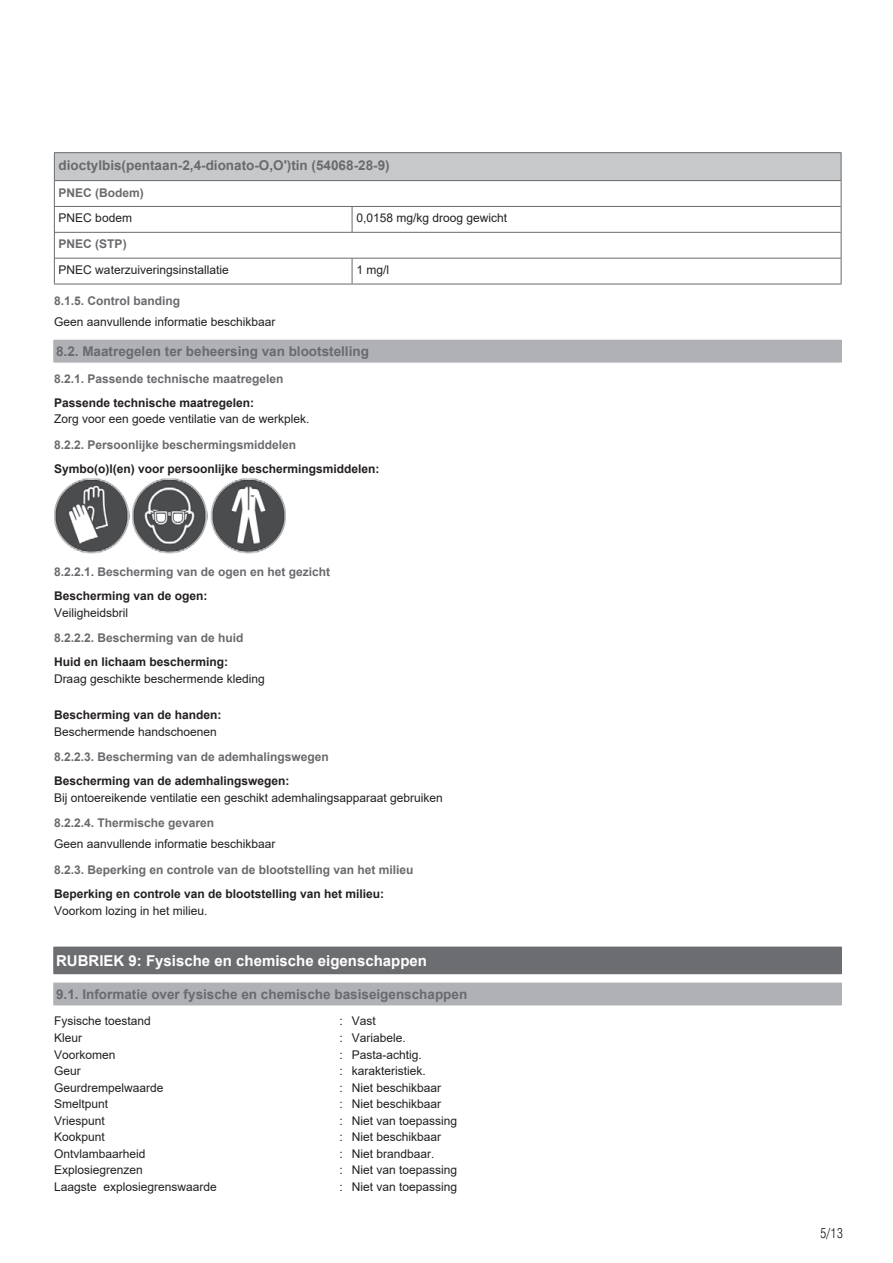
<style>
.page{position:relative;width:893px;height:1263px;background:#fff}
.page>*{position:absolute;margin:0;border:0;box-sizing:border-box;transform-origin:0 0}
.t1{font:700 15px "Arial";color:#fff}
.t2{font:700 13.5px "Arial";color:#696a6d}
.t3{font:300 condensed 13.5px "Swiss 721 TL";color:#231f20}
.t4{font:12px "Arial";color:#231f20}
.t5{font:700 12px "Arial";color:#696a6d}
.t6{font:700 12px "Arial";color:#231f20}
</style>
<div class="page">
<div style="left:55px;top:153px;width:786px;height:27px;background:#c7c8ca"></div>
<hr style="left:54px;top:153px;width:1px;height:131px;background:#696a6d">
<hr style="left:841px;top:153px;width:1px;height:131px;background:#696a6d">
<svg style="left:352px;top:207px;width:1px;height:25px"></svg>
<svg style="left:352px;top:259px;width:1px;height:25px"></svg>
<hr style="left:54px;top:152px;width:787px;height:1px;background:#696a6d">
<hr style="left:55px;top:180px;width:786px;height:1px;background:#696a6d">
<hr style="left:55px;top:206px;width:786px;height:1px;background:#696a6d">
<hr style="left:55px;top:232px;width:786px;height:1px;background:#696a6d">
<hr style="left:55px;top:258px;width:786px;height:1px;background:#696a6d">
<hr style="left:54px;top:284px;width:787px;height:1px;background:#696a6d">
<div style="left:54px;top:340px;width:787px;height:22px;background:#b0b1b5"></div>
<svg style="left:53px;top:340px;width:1px;height:22px"></svg>
<svg style="left:841px;top:340px;width:1px;height:22px"></svg>
<hr style="left:54px;top:362px;width:787px;height:1px;background:#b0b1b5">
<div style="left:54px;top:947px;width:787px;height:26px;background:#6c6d70"></div>
<svg style="left:53px;top:947px;width:1px;height:26px"></svg>
<svg style="left:841px;top:947px;width:1px;height:26px"></svg>
<hr style="left:54px;top:973px;width:787px;height:1px;background:#6c6d70">
<div style="left:54px;top:983px;width:787px;height:22px;background:#b0b1b5"></div>
<svg style="left:53px;top:983px;width:1px;height:22px"></svg>
<svg style="left:841px;top:983px;width:1px;height:22px"></svg>
<hr style="left:54px;top:1005px;width:787px;height:1px;background:#b0b1b5">
<img style="left:54px;top:478px;width:75px;height:75px">
<img style="left:132px;top:478px;width:75px;height:75px">
<img style="left:211px;top:478px;width:75px;height:75px">
<p class="t2" style="left:59px;top:156px;width:333px">dioctylbis(pentaan-2,4-dionato-O,O')tin (54068-28-9)</p>
<p class="t5" style="left:59px;top:184px;width:87px">PNEC (Bodem)</p>
<p class="t4" style="left:59px;top:210px;width:75px">PNEC bodem</p>
<p class="t4" style="left:356px;top:210px;width:152px">0,0158 mg/kg droog gewicht</p>
<p class="t5" style="left:59px;top:236px;width:70px">PNEC (STP)</p>
<p class="t4" style="left:59px;top:262px;width:172px">PNEC waterzuiveringsinstallatie</p>
<p class="t4" style="left:356px;top:262px;width:34px">1 mg/l</p>
<p class="t5" style="left:54px;top:292px;width:128px">8.1.5. Control banding</p>
<p class="t4" style="left:54px;top:313px;width:223px">Geen aanvullende informatie beschikbaar</p>
<p class="t2" style="left:56px;top:342px;width:314px">8.2. Maatregelen ter beheersing van blootstelling</p>
<p class="t5" style="left:54px;top:370px;width:231px">8.2.1. Passende technische maatregelen</p>
<p class="t6" style="left:54px;top:394px;width:202px">Passende technische maatregelen:</p>
<p class="t4" style="left:54px;top:411px;width:257px">Zorg voor een goede ventilatie van de werkplek.</p>
<p class="t5" style="left:54px;top:436px;width:244px">8.2.2. Persoonlijke beschermingsmiddelen</p>
<p class="t6" style="left:54px;top:460px;width:327px">Symbo(o)l(en) voor persoonlijke beschermingsmiddelen:</p>
<p class="t5" style="left:54px;top:563px;width:278px">8.2.2.1. Bescherming van de ogen en het gezicht</p>
<p class="t6" style="left:54px;top:587px;width:155px">Bescherming van de ogen:</p>
<p class="t4" style="left:54px;top:604px;width:76px">Veiligheidsbril</p>
<p class="t5" style="left:54px;top:630px;width:191px">8.2.2.2. Bescherming van de huid</p>
<p class="t6" style="left:54px;top:654px;width:176px">Huid en lichaam bescherming:</p>
<p class="t4" style="left:54px;top:670px;width:212px">Draag geschikte beschermende kleding</p>
<p class="t6" style="left:54px;top:706px;width:169px">Bescherming van de handen:</p>
<p class="t4" style="left:54px;top:723px;width:164px">Beschermende handschoenen</p>
<p class="t5" style="left:54px;top:748px;width:276px">8.2.2.3. Bescherming van de ademhalingswegen</p>
<p class="t6" style="left:54px;top:772px;width:237px">Bescherming van de ademhalingswegen:</p>
<p class="t4" style="left:54px;top:789px;width:390px">Bij ontoereikende ventilatie een geschikt ademhalingsapparaat gebruiken</p>
<p class="t5" style="left:54px;top:815px;width:162px">8.2.2.4. Thermische gevaren</p>
<p class="t4" style="left:54px;top:836px;width:223px">Geen aanvullende informatie beschikbaar</p>
<p class="t5" style="left:54px;top:861px;width:361px">8.2.3. Beperking en controle van de blootstelling van het milieu</p>
<p class="t6" style="left:54px;top:885px;width:332px">Beperking en controle van de blootstelling van het milieu:</p>
<p class="t4" style="left:54px;top:902px;width:155px">Voorkom lozing in het milieu.</p>
<p class="t1" style="left:56px;top:950px;width:372px">RUBRIEK 9: Fysische en chemische eigenschappen</p>
<p class="t2" style="left:56px;top:985px;width:413px">9.1. Informatie over fysische en chemische basiseigenschappen</p>
<p class="t4" style="left:54px;top:1013px;width:98px">Fysische toestand</p>
<p class="t4" style="left:339px;top:1013px;width:38px">: Vast</p>
<p class="t4" style="left:54px;top:1029px;width:30px">Kleur</p>
<p class="t4" style="left:339px;top:1029px;width:68px">: Variabele.</p>
<p class="t4" style="left:54px;top:1046px;width:63px">Voorkomen</p>
<p class="t4" style="left:339px;top:1046px;width:84px">: Pasta-achtig.</p>
<p class="t4" style="left:54px;top:1063px;width:28px">Geur</p>
<p class="t4" style="left:339px;top:1063px;width:88px">: karakteristiek.</p>
<p class="t4" style="left:54px;top:1079px;width:111px">Geurdrempelwaarde</p>
<p class="t4" style="left:339px;top:1079px;width:103px">: Niet beschikbaar</p>
<p class="t4" style="left:54px;top:1096px;width:56px">Smeltpunt</p>
<p class="t4" style="left:339px;top:1096px;width:103px">: Niet beschikbaar</p>
<p class="t4" style="left:54px;top:1112px;width:52px">Vriespunt</p>
<p class="t4" style="left:339px;top:1112px;width:119px">: Niet van toepassing</p>
<p class="t4" style="left:54px;top:1129px;width:52px">Kookpunt</p>
<p class="t4" style="left:339px;top:1129px;width:103px">: Niet beschikbaar</p>
<p class="t4" style="left:54px;top:1145px;width:93px">Ontvlambaarheid</p>
<p class="t4" style="left:339px;top:1145px;width:97px">: Niet brandbaar.</p>
<p class="t4" style="left:54px;top:1162px;width:90px">Explosiegrenzen</p>
<p class="t4" style="left:339px;top:1162px;width:119px">: Niet van toepassing</p>
<p class="t4" style="left:54px;top:1178px;width:164px">Laagste explosiegrenswaarde</p>
<p class="t4" style="left:339px;top:1178px;width:119px">: Niet van toepassing</p>
<p class="t3" style="left:820px;top:1225px;width:24px">5/13</p>
</div>
